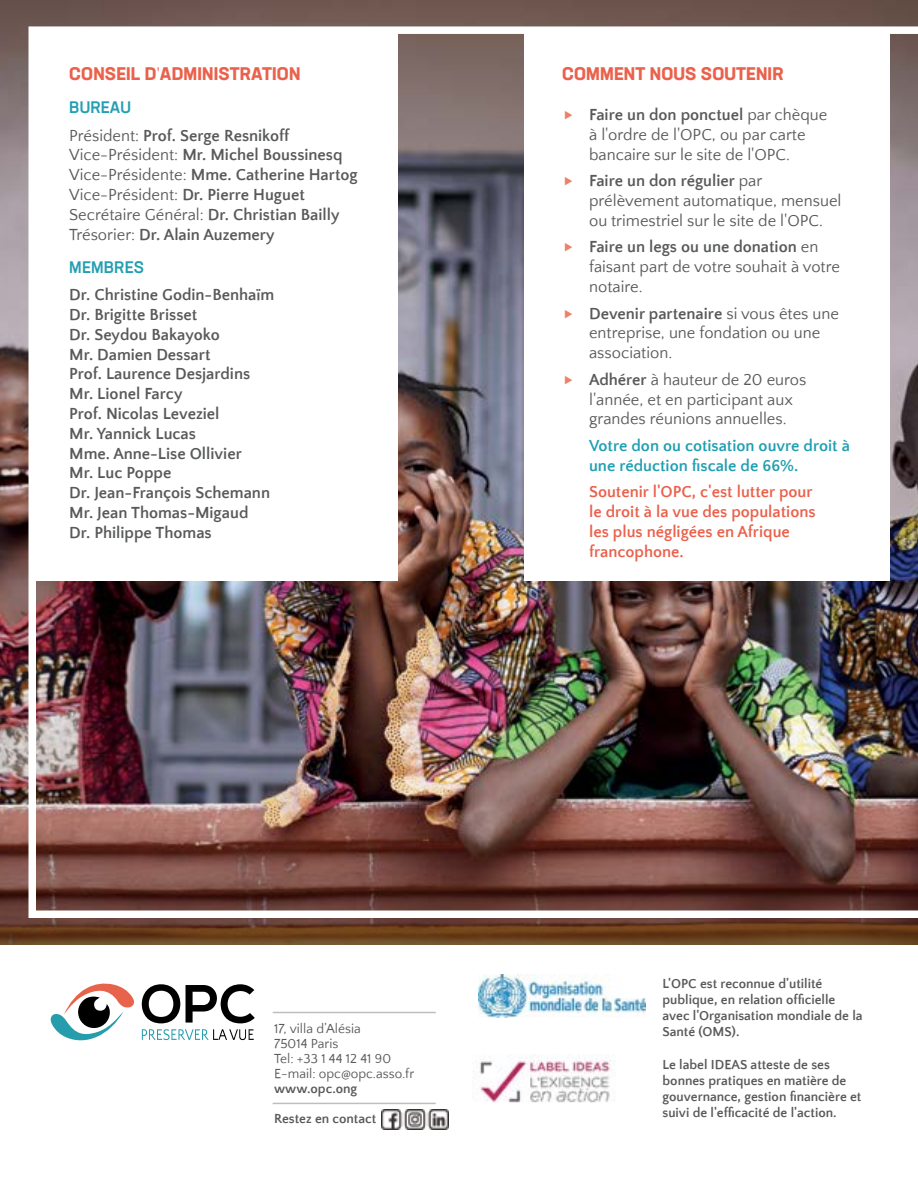
<style>
.page{position:relative;width:918px;height:1188px;background:#fff}
.page>*{position:absolute;margin:0;border:0;box-sizing:border-box;transform-origin:0 0}
.t1{font:700 18px "Neusa Next Std Trial";letter-spacing:.01em;color:#ea614c}
.t2{font:700 16.5px/19.8px "Quattrocento Sans";color:#58595b}
.t3{font:16.5px/19.8px "Quattrocento Sans";color:#58595b}
.t4{font:700 16.5px/19.8px "Quattrocento Sans";color:#ea614c}
.t5{font:700 16.5px/19.8px "Quattrocento Sans";color:#1f9fb2}
.t6{font:500 16.5px "Neusa Next Std Trial";letter-spacing:.01em;color:#229fb2}
.t7{font:700 13.5px/16.2px "Quattrocento Sans";color:#58595b}
.t8{font:13.5px/15px "Quattrocento Sans";color:#58595b}
.s1{font-family:"Minion Pro";font-weight:400}
.s2{font-weight:400}
.s3{font-weight:700}
</style>
<div class="page">
<img style="left:0;top:0;width:918px;height:820px">
<svg style="left:0;top:820px;width:918px;height:125px;background:#6a4127"></svg>
<hr style="left:273px;top:1012px;width:163px;height:1px;background:#bcbec0">
<hr style="left:273px;top:1103px;width:163px;height:1px;background:#bcbec0">
<img style="left:472px;top:1054px;width:143px;height:49px">
<img style="left:29px;top:26px;width:889px;height:892px">
<div style="left:525px;top:30px;width:365px;height:551px;background:#fff"></div>
<img style="left:382px;top:1110px;width:66px;height:20px">
<img style="left:478px;top:975px;width:168px;height:42px">
<svg style="left:50px;top:983px;width:84px;height:58px"></svg>
<svg style="left:142px;top:984px;width:38px;height:39px"></svg>
<svg style="left:186px;top:984px;width:69px;height:39px"></svg>
<svg style="left:142px;top:1029px;width:112px;height:11px"></svg>
<p class="t1" style="left:69px;top:66px;width:233px">CONSEIL D<span class="s1">'</span>ADMINISTRATION</p>
<p class="t6" style="left:69px;top:101px;width:63px">BUREAU</p>
<p class="t2" style="left:69px;top:126px;width:290px"><span class="s2">Président:</span> Prof. Serge Resnikoff <span class="s2">Vice-Président:</span> Mr. Michel Boussinesq <span class="s2">Vice-Présidente:</span> Mme. Catherine Hartog <span class="s2">Vice-Président:</span> Dr. Pierre Huguet <span class="s2">Secrétaire Général:</span> Dr. Christian Bailly <span class="s2">Trésorier:</span> Dr. Alain Auzemery</p>
<p class="t6" style="left:69px;top:260px;width:76px">MEMBRES</p>
<p class="t2" style="left:69px;top:286px;width:207px">Dr. Christine Godin-Benhaïm<br>Dr. Brigitte Brisset<br>Dr. Seydou Bakayoko<br>Mr. Damien Dessart<br>Prof. Laurence Desjardins<br>Mr. Lionel Farcy<br>Prof. Nicolas Leveziel<br>Mr. Yannick Lucas<br>Mme. Anne-Lise Ollivier<br>Mr. Luc Poppe<br>Dr. Jean-François Schemann<br>Mr. Jean Thomas-Migaud<br>Dr. Philippe Thomas</p>
<p class="t1" style="left:562px;top:66px;width:223px">COMMENT NOUS SOUTENIR</p>
<p class="t3" style="left:589px;top:105px;width:240px"><span class="s3">Faire un don ponctuel</span> par chèque à l'ordre de l'OPC, ou par carte bancaire sur le site de l'OPC.</p>
<p class="t3" style="left:589px;top:172px;width:254px"><span class="s3">Faire un don régulier</span> par prélèvement automatique, mensuel ou trimestriel sur le site de l'OPC.</p>
<p class="t3" style="left:589px;top:239px;width:252px"><span class="s3">Faire un legs ou une donation</span> en faisant part de votre souhait à votre notaire.</p>
<p class="t3" style="left:589px;top:304px;width:252px"><span class="s3">Devenir partenaire</span> si vous êtes une entreprise, une fondation ou une association.</p>
<p class="t3" style="left:589px;top:370px;width:219px"><span class="s3">Adhérer</span> à hauteur de 20 euros l'année, et en participant aux grandes réunions annuelles.</p>
<p class="t5" style="left:589px;top:436px;width:262px">Votre don ou cotisation ouvre droit à une réduction fiscale de 66%.</p>
<p class="t4" style="left:589px;top:482px;width:228px">Soutenir l'OPC, c'est lutter pour le droit à la vue des populations les plus négligées en Afrique francophone.</p>
<p class="t8" style="left:274px;top:1021px;width:141px">17, villa d’Alésia<br>75014 Paris<br>Tel: +33 1 44 12 41 90<br>E-mail: opc@opc.asso.fr</p>
<p class="t7" style="left:274px;top:1081px;width:85px">www.opc.ong</p>
<p class="t7" style="left:274px;top:1111px;width:103px">Restez en contact</p>
<p class="t7" style="left:663px;top:976px;width:202px">L'OPC est reconnue d'utilité publique, en relation officielle avec l'Organisation mondiale de la<br>Santé (OMS).</p>
<p class="t7" style="left:663px;top:1057px;width:200px">Le label IDEAS atteste de ses bonnes pratiques en matière de gouvernance, gestion financière et suivi de l'efficacité de l'action.</p>
</div>
